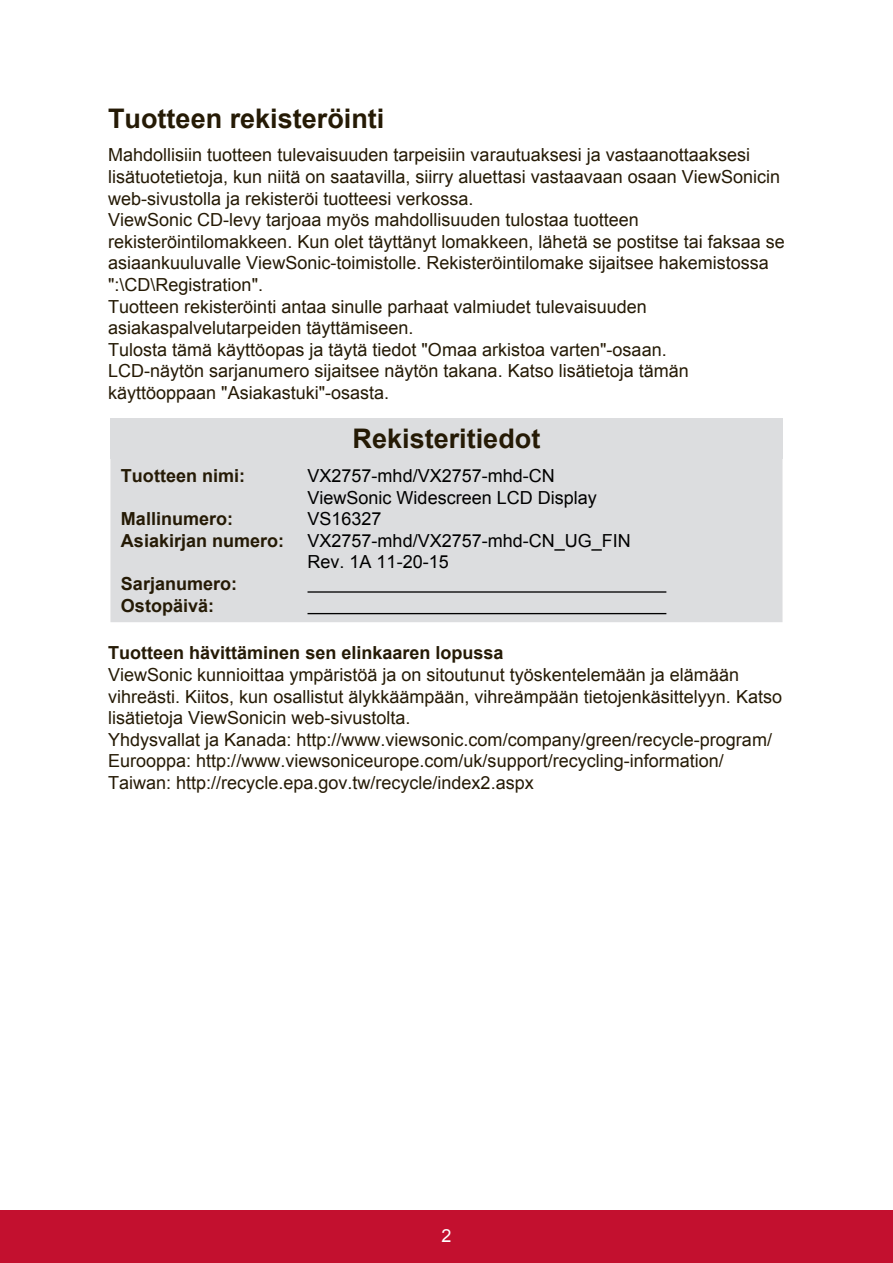
<style>
.page{position:relative;width:893px;height:1263px;background:#fff}
.page>*{position:absolute;margin:0;border:0;box-sizing:border-box;transform-origin:0 0}
.t1{font:700 27px "Arial";color:#251a05}
.t2{font:18px/21.6px "Arial";color:#251a05}
.t3{font:18px/21.6px "Arial";color:#000}
.t4{font:700 18px/21.6px "Arial";color:#251a05}
.t5{font:18px "Arial";color:#fff}
</style>
<div class="page">
<div style="left:0;top:1210px;width:892px;height:53px;background:#c3102f"></div>
<div style="left:110px;top:418px;width:672px;height:40px;background:#dcdddf"></div>
<div style="left:110px;top:458px;width:672px;height:164px;background:#dcdddf"></div>
<hr style="left:307px;top:591px;width:359px;height:1px;background:#000">
<hr style="left:307px;top:613px;width:359px;height:1px;background:#000">
<h1 class="t1" style="left:108px;top:100px;width:278px">Tuotteen rekisteröinti</h1>
<p class="t2" style="left:108px;top:144px;width:678px">Mahdollisiin tuotteen tulevaisuuden tarpeisiin varautuaksesi ja vastaanottaaksesi lisätuotetietoja, kun niitä on saatavilla, siirry aluettasi vastaavaan osaan ViewSonicin web-sivustolla ja rekisteröi tuotteesi verkossa.<br>ViewSonic CD-levy tarjoaa myös mahdollisuuden tulostaa tuotteen rekisteröintilomakkeen. Kun olet täyttänyt lomakkeen, lähetä se postitse tai faksaa se asiaankuuluvalle ViewSonic-toimistolle. Rekisteröintilomake sijaitsee hakemistossa ":\CD\Registration".<br>Tuotteen rekisteröinti antaa sinulle parhaat valmiudet tulevaisuuden asiakaspalvelutarpeiden täyttämiseen.<br>Tulosta tämä käyttöopas ja täytä tiedot "Omaa arkistoa varten"-osaan.<br>LCD-näytön sarjanumero sijaitsee näytön takana. Katso lisätietoja tämän käyttöoppaan "Asiakastuki"-osasta.</p>
<h1 class="t1" style="left:352px;top:420px;width:189px">Rekisteritiedot</h1>
<p class="t4" style="left:121px;top:465px;width:126px">Tuotteen nimi:</p>
<p class="t4" style="left:121px;top:508px;width:165px">Mallinumero:<br>Asiakirjan numero:</p>
<p class="t4" style="left:121px;top:573px;width:118px">Sarjanumero:<br>Ostopäivä:</p>
<p class="t3" style="left:307px;top:465px;width:325px">VX2757-mhd/VX2757-mhd-CN<br>ViewSonic Widescreen LCD Display<br>VS16327<br>VX2757-mhd/VX2757-mhd-CN_UG_FIN<br>Rev. 1A 11-20-15</p>
<p class="t4" style="left:108px;top:643px;width:397px">Tuotteen hävittäminen sen elinkaaren lopussa</p>
<p class="t2" style="left:108px;top:664px;width:675px">ViewSonic kunnioittaa ympäristöä ja on sitoutunut työskentelemään ja elämään vihreästi. Kiitos, kun osallistut älykkäämpään, vihreämpään tietojenkäsittelyyn. Katso lisätietoja ViewSonicin web-sivustolta.<br>Yhdysvallat ja Kanada: http://www.viewsonic.com/company/green/recycle-program/ Eurooppa: http://www.viewsoniceurope.com/uk/support/recycling-information/ Taiwan: http://recycle.epa.gov.tw/recycle/index2.aspx</p>
<p class="t5" style="left:441px;top:1223px;width:12px">2</p>
</div>
